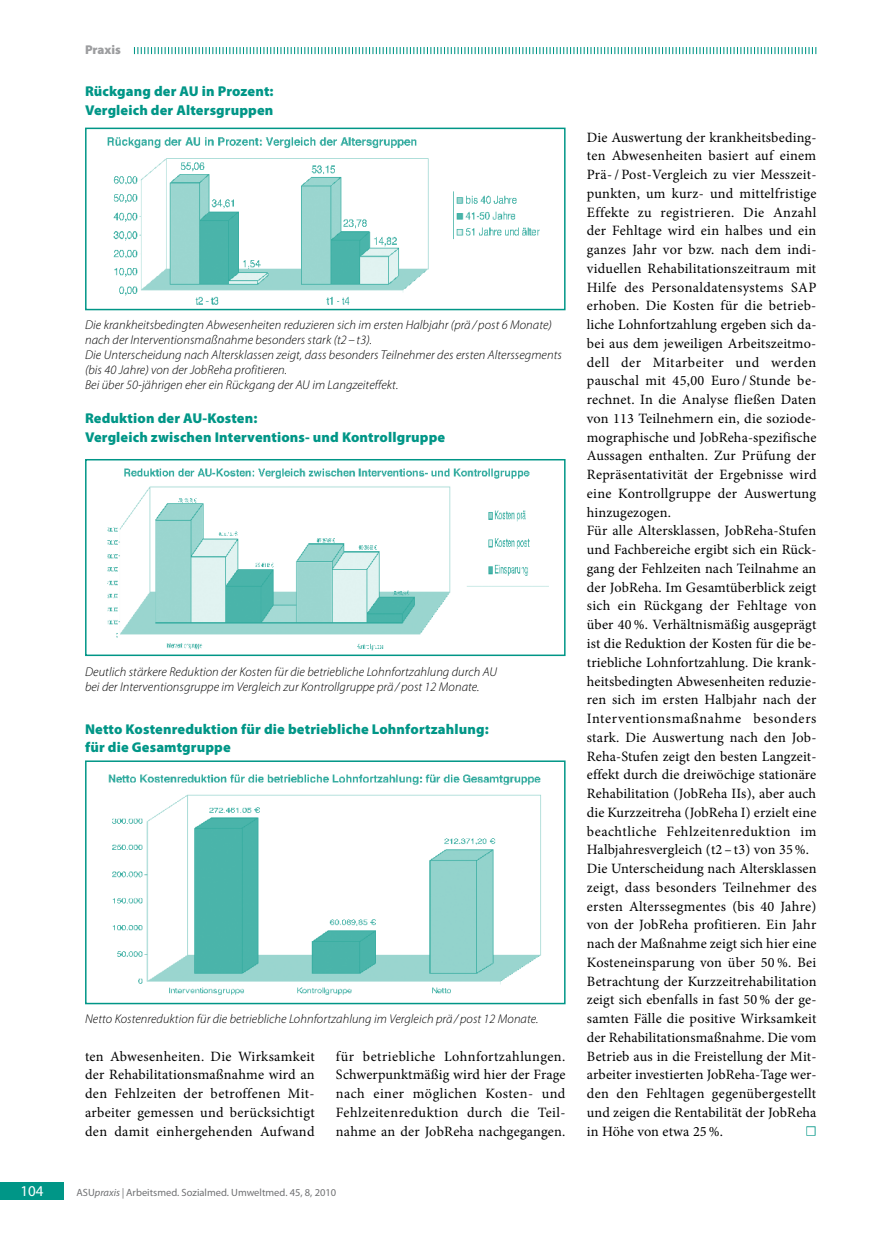
<style>
.page{position:relative;width:876px;height:1242px;background:#fff}
.page>*{position:absolute;margin:0;border:0;box-sizing:border-box;transform-origin:0 0}
.t1{font:27px "Minion Pro";color:#fff}
.t2{font:15px "Myriad Pro";color:#fff}
.t3{font:14.25px/18.8px "Minion Pro";letter-spacing:.015em;color:#000;text-align:justify}
.t4{font:900 14.25px/18.8px "Myriad Pro";letter-spacing:.01em;color:#009687}
.t5{font:italic 300 12.75px/15px "Myriad Pro";letter-spacing:.005em;color:#000}
.t6{font:900 12.75px "Myriad Pro";color:#9c9d9f}
.t7{font:10.5px "Myriad Pro";color:#707173}
.s1{font-style:italic}
</style>
<div class="page">
<div style="left:0;top:1182px;width:64px;height:17px;background:#009687"></div>
<div style="left:806px;top:1126px;width:9px;height:9px;border:2px solid #009687"></div>
<img style="left:107px;top:468px;width:441px;height:183px">
<div style="left:85px;top:459px;width:481px;height:197px;border:2px solid #009687"></div>
<img style="left:107px;top:137px;width:433px;height:168px">
<div style="left:85px;top:128px;width:481px;height:182px;border:2px solid #009687"></div>
<svg style="left:134px;top:47px;width:682px;height:7px"></svg>
<img style="left:108px;top:774px;width:433px;height:221px">
<div style="left:85px;top:760px;width:481px;height:244px;border:2px solid #009687"></div>
<p class="t6" style="left:85px;top:41px;width:37px">Praxis</p>
<p class="t4" style="left:85px;top:81px;width:190px">Rückgang der AU in Prozent:<br>Vergleich der Altersgruppen</p>
<p class="t5" style="left:85px;top:317px;width:478px">Die krankheitsbedingten Abwesenheiten reduzieren sich im ersten Halbjahr (prä / post 6 Monate) nach der Interventionsmaßnahme besonders stark (t2 – t3).<br>Die Unterscheidung nach Altersklassen zeigt, dass besonders Teilnehmer des ersten Alterssegments (bis 40 Jahre) von der JobReha profitieren.<br>Bei über 50-jährigen eher ein Rückgang der AU im Langzeiteffekt.</p>
<p class="t4" style="left:85px;top:408px;width:362px">Reduktion der AU-Kosten:<br>Vergleich zwischen Interventions- und Kontrollgruppe</p>
<p class="t5" style="left:85px;top:664px;width:413px">Deutlich stärkere Reduktion der Kosten für die betriebliche Lohnfortzahlung durch AU bei der Interventionsgruppe im Vergleich zur Kontrollgruppe prä / post 12 Monate.</p>
<p class="t4" style="left:85px;top:719px;width:405px">Netto Kostenreduktion für die betriebliche Lohnfortzahlung: für die Gesamtgruppe</p>
<p class="t5" style="left:85px;top:1011px;width:455px">Netto Kostenreduktion für die betriebliche Lohnfortzahlung im Vergleich prä / post 12 Monate.</p>
<p class="t3" style="left:85px;top:1046px;width:231px">ten Abwesenheiten. Die Wirksamkeit der Rehabilitationsmaßnahme wird an den Fehlzeiten der betroffenen Mit&shy;arbeiter gemessen und berücksichtigt den damit einhergehenden Aufwand</p>
<p class="t3" style="left:336px;top:1046px;width:231px">für betriebliche Lohnfortzahlungen.<br>Schwerpunktmäßig wird hier der Frage nach einer möglichen Kosten- und Fehlzeitenreduktion durch die Teil&shy;nahme an der JobReha nachgegangen.</p>
<p class="t2" style="left:20px;top:1181px;width:25px">104</p>
<p class="t7" style="left:77px;top:1186px;width:261px">ASU<span class="s1">praxis |</span> Arbeitsmed. Sozialmed. Umweltmed. 45, 8, 2010</p>
<p class="t3" style="left:587px;top:128px;width:231px;text-align:left">Die Auswertung der krankheitsbeding&shy;ten Abwesenheiten basiert auf einem Prä-/ Post-Vergleich zu vier Messzeit&shy;punkten, um kurz- und mittelfristige Effekte zu registrieren. Die Anzahl der Fehltage wird ein halbes und ein ganzes Jahr vor bzw. nach dem indi&shy;viduellen Rehabilitationszeitraum mit Hilfe des Personaldatensystems SAP erhoben. Die Kosten für die betrieb&shy;liche Lohnfortzahlung ergeben sich da&shy;bei aus dem jeweiligen Arbeitszeitmo&shy;dell der Mitarbeiter und werden pauschal mit 45,00 Euro / Stunde be&shy;rechnet. In die Analyse fließen Daten von 113 Teilnehmern ein, die soziode&shy;mographische und JobReha-spezifische Aussagen enthalten. Zur Prüfung der Repräsentativität der Ergebnisse wird eine Kontrollgruppe der Auswertung hinzugezogen.<br>Für alle Altersklassen, JobReha-Stufen und Fachbereiche ergibt sich ein Rück&shy;gang der Fehlzeiten nach Teilnahme an der JobReha. Im Gesamtüberblick zeigt sich ein Rückgang der Fehltage von über 40%. Verhältnismäßig ausgeprägt ist die Reduktion der Kosten für die be&shy;triebliche Lohnfortzahlung. Die krank&shy;heitsbedingten Abwesenheiten reduzie&shy;ren sich im ersten Halbjahr nach der Interventionsmaßnahme besonders stark. Die Auswertung nach den Job-Reha-Stufen zeigt den besten Langzeit&shy;effekt durch die dreiwöchige stationäre Rehabilitation (JobReha IIs), aber auch die Kurzzeitreha (JobReha I) erzielt eine beachtliche Fehlzeitenreduktion im Halbjahresvergleich (t2 – t3) von 35%.<br>Die Unterscheidung nach Altersklassen zeigt, dass besonders Teilnehmer des ersten Alterssegmentes (bis 40 Jahre) von der JobReha profitieren. Ein Jahr nach der Maßnahme zeigt sich hier eine Kosteneinsparung von über 50 %. Bei Betrachtung der Kurzzeitrehabilitation zeigt sich ebenfalls in fast 50 % der ge&shy;samten Fälle die positive Wirksamkeit der Rehabilitationsmaßnahme. Die vom Betrieb aus in die Freistellung der Mit&shy;arbeiter investierten JobReha-Tage wer&shy;den den Fehltagen gegenübergestellt und zeigen die Rentabilität der JobReha in Höhe von etwa 25%.</p>
<h1 class="t1" style="left:805px;top:1111px;width:12px">■</h1>
</div>
